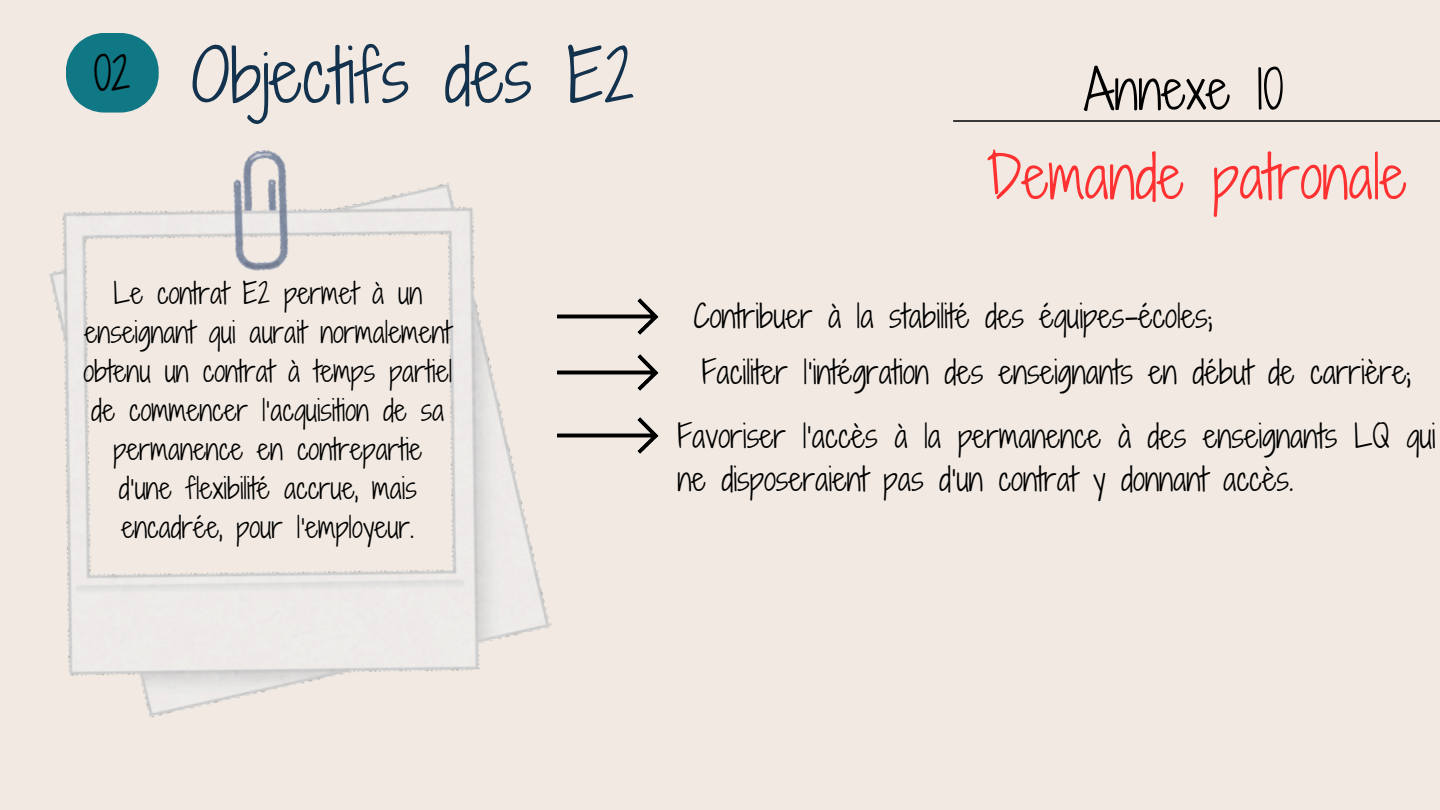
<style>
.page{position:relative;width:1440px;height:810px;background:#f1e9e2}
.page>*{position:absolute;margin:0;border:0;box-sizing:border-box;transform-origin:0 0}
.t1{font:70px "Shadows Into Light Two";color:#13324d}
.t2{font:57.5px "Shadows Into Light Two";color:#ff3131}
.t3{font:52px "Shadows Into Light Two";color:#000}
.t4{font:45px "Shadows Into Light Two";color:#000}
.t5{font:31px/42.8px "Shadows Into Light Two";color:#000}
.t6{font:28.1px/39px "Shadows Into Light Two";color:#000;text-align:center}
</style>
<div class="page">
<hr style="left:953px;top:120px;width:487px;height:2px;background:#000">
<svg style="left:66px;top:33px;width:93px;height:80px"></svg>
<img style="left:558px;top:298px;width:100px;height:36px">
<img style="left:558px;top:354px;width:100px;height:36px">
<img style="left:558px;top:418px;width:100px;height:36px">
<img style="left:49px;top:149px;width:509px;height:569px">
<p class="t4" style="left:94px;top:40px;width:39px">02</p>
<h1 class="t1" style="left:191px;top:25px;width:445px">Objectifs des E2</h1>
<p class="t6" style="left:83px;top:273px;width:370px">Le contrat E2 permet à un enseignant qui aurait normalement obtenu un contrat à temps partiel de commencer l’acquisition de sa permanence en contrepartie<br>d’une flexibilité accrue, mais encadrée, pour l’employeur.</p>
<p class="t3" style="left:1084px;top:52px;width:201px">Annexe 10</p>
<h2 class="t2" style="left:987px;top:135px;width:421px">Demande patronale</h2>
<p class="t5" style="left:693px;top:294px;width:521px">Contribuer à la stabilité des équipes-écoles;</p>
<h2 class="t5" style="left:702px;top:350px;width:711px">Faciliter l’intégration des enseignants en début de carrière;</h2>
<p class="t5" style="left:677px;top:414px;width:760px">Favoriser l’accès à la permanence à des enseignants LQ qui ne disposeraient pas d’un contrat y donnant accès.</p>
</div>
